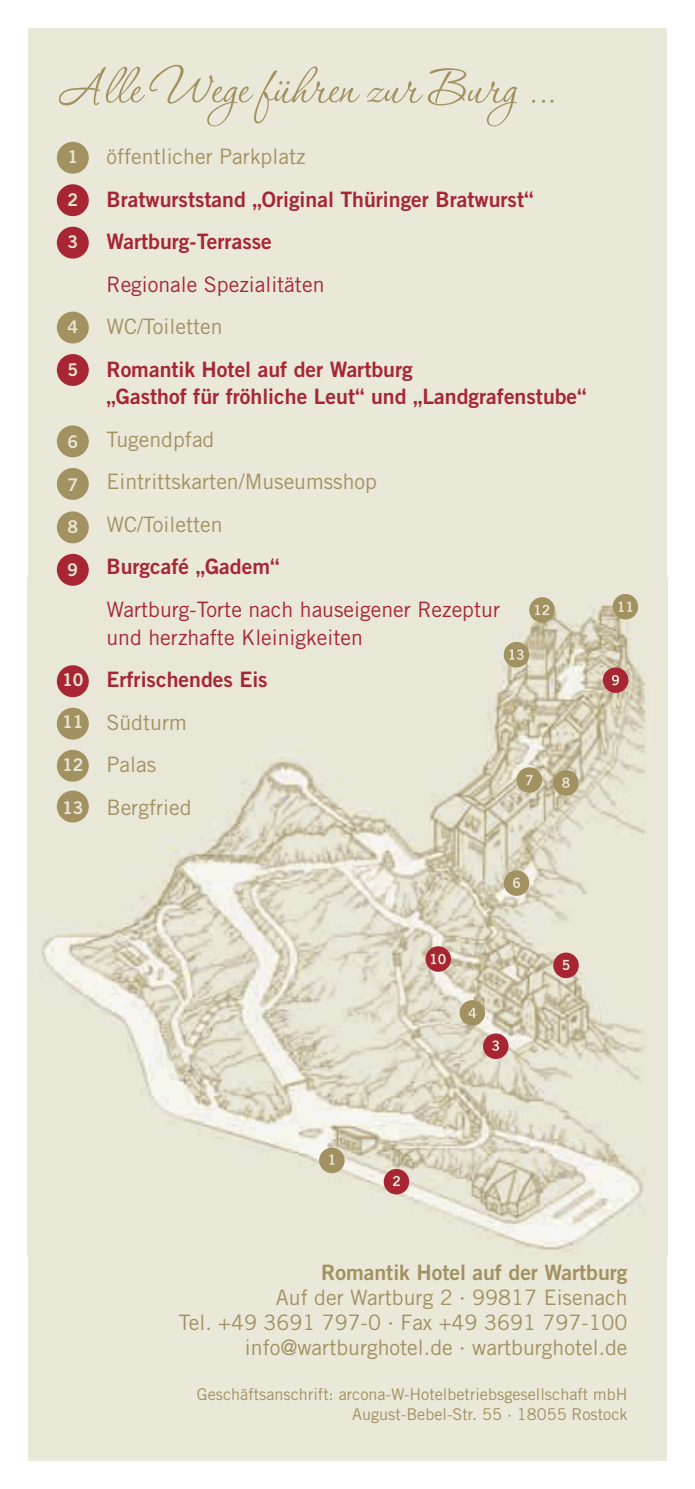
<style>
.page{position:relative;width:695px;height:1489px;background:#fff}
.page>*{position:absolute;margin:0;border:0;box-sizing:border-box;transform-origin:0 0}
.t1{font:60px "Corinthia Professional";color:#a29161}
.t2{font:21.25px/42.5px "Trade Gothic LT Std";color:#a29161}
.t3{font:21.25px/42.5px "Trade Gothic Bold Two";color:#a82634}
.t4{font:21.25px/27.5px "Trade Gothic LT Std";color:#a82634}
.t5{font:21.25px "Trade Gothic Bold Two";color:#a29161}
.t6{font:17.5px "Trade Gothic Bold Two";color:#e7e5d4}
.t7{font:16.25px/20px "Trade Gothic LT Std";color:#a29161;text-align:right}
</style>
<div class="page">
<div style="left:28px;top:28px;width:638px;height:1432px;background:#e9e8d9"></div>
<img style="left:41px;top:578px;width:626px;height:676px">
<div style="left:529px;top:597px;width:25px;height:25px;background:#a29161;border-radius:50%"></div>
<svg style="left:535px;top:604px;width:14px;height:11px"></svg>
<div style="left:612px;top:594px;width:26px;height:25px;background:#a29161;border-radius:50%"></div>
<svg style="left:618px;top:601px;width:14px;height:11px"></svg>
<div style="left:425px;top:946px;width:26px;height:25px;background:#a82634;border-radius:50%"></div>
<svg style="left:431px;top:953px;width:14px;height:11px"></svg>
<div style="left:602px;top:667px;width:26px;height:26px;background:#a82634;border-radius:50%"></div>
<svg style="left:611px;top:675px;width:8px;height:10px"></svg>
<div style="left:553px;top:770px;width:25px;height:25px;background:#a29161;border-radius:50%"></div>
<svg style="left:562px;top:777px;width:7px;height:10px"></svg>
<div style="left:516px;top:767px;width:26px;height:25px;background:#a29161;border-radius:50%"></div>
<svg style="left:525px;top:775px;width:7px;height:10px"></svg>
<div style="left:503px;top:870px;width:26px;height:25px;background:#a29161;border-radius:50%"></div>
<svg style="left:513px;top:877px;width:7px;height:10px"></svg>
<div style="left:553px;top:952px;width:25px;height:26px;background:#a82634;border-radius:50%"></div>
<svg style="left:562px;top:959px;width:7px;height:11px"></svg>
<div style="left:459px;top:1000px;width:26px;height:25px;background:#a29161;border-radius:50%"></div>
<svg style="left:468px;top:1007px;width:8px;height:10px"></svg>
<div style="left:483px;top:1033px;width:25px;height:25px;background:#a82634;border-radius:50%"></div>
<svg style="left:492px;top:1040px;width:7px;height:10px"></svg>
<div style="left:383px;top:1168px;width:26px;height:26px;background:#a82634;border-radius:50%"></div>
<svg style="left:393px;top:1175px;width:7px;height:10px"></svg>
<div style="left:319px;top:1147px;width:25px;height:26px;background:#a29161;border-radius:50%"></div>
<svg style="left:329px;top:1154px;width:5px;height:10px"></svg>
<div style="left:57px;top:142px;width:32px;height:32px;background:#a29161;border-radius:50%"></div>
<div style="left:57px;top:184px;width:32px;height:32px;background:#a82634;border-radius:50%"></div>
<div style="left:57px;top:425px;width:32px;height:32px;background:#a29161;border-radius:50%"></div>
<div style="left:57px;top:227px;width:32px;height:31px;background:#a82634;border-radius:50%"></div>
<div style="left:57px;top:749px;width:32px;height:32px;background:#a29161;border-radius:50%"></div>
<div style="left:57px;top:790px;width:32px;height:32px;background:#a29161;border-radius:50%"></div>
<div style="left:57px;top:665px;width:32px;height:32px;background:#a82634;border-radius:50%"></div>
<div style="left:57px;top:311px;width:32px;height:32px;background:#a29161;border-radius:50%"></div>
<div style="left:57px;top:468px;width:32px;height:32px;background:#a29161;border-radius:50%"></div>
<div style="left:57px;top:354px;width:32px;height:32px;background:#a82634;border-radius:50%"></div>
<div style="left:57px;top:554px;width:32px;height:31px;background:#a82634;border-radius:50%"></div>
<div style="left:57px;top:511px;width:32px;height:32px;background:#a29161;border-radius:50%"></div>
<div style="left:57px;top:707px;width:32px;height:32px;background:#a29161;border-radius:50%"></div>
<div style="left:503px;top:642px;width:26px;height:25px;background:#a29161;border-radius:50%"></div>
<svg style="left:509px;top:649px;width:14px;height:11px"></svg>
<h1 class="t1" style="left:58px;top:57px;width:498px">Alle Wege führen zur Burg …</h1>
<p class="t6" style="left:67px;top:146px;width:12px">1</p>
<p class="t6" style="left:67px;top:188px;width:12px">2</p>
<p class="t6" style="left:67px;top:231px;width:12px">3</p>
<p class="t2" style="left:106px;top:135px;width:200px">öffentlicher Parkplatz</p>
<p class="t3" style="left:106px;top:177px;width:428px">Bratwurststand „Original Thüringer Bratwurst“<br>Wartburg-Terrasse</p>
<p class="t4" style="left:106px;top:270px;width:219px">Regionale Spezialitäten</p>
<p class="t2" style="left:106px;top:305px;width:118px">WC/Toiletten</p>
<p class="t3" style="left:106px;top:355px;width:481px;line-height:27.5px">Romantik Hotel auf der Wartburg<br>„Gasthof für fröhliche Leut“ und „Landgrafenstube“</p>
<p class="t2" style="left:106px;top:418px;width:272px">Tugendpfad<br>Eintrittskarten/Museumsshop<br>WC/Toiletten</p>
<p class="t3" style="left:106px;top:545px;width:174px">Burgcafé „Gadem“</p>
<p class="t4" style="left:106px;top:595px;width:395px">Wartburg-Torte nach hauseigener Rezeptur und herzhafte Kleinigkeiten</p>
<p class="t3" style="left:106px;top:657px;width:163px">Erfrischendes Eis</p>
<p class="t2" style="left:106px;top:700px;width:86px">Südturm<br>Palas<br>Bergfried</p>
<p class="t6" style="left:67px;top:316px;width:12px">4</p>
<p class="t6" style="left:67px;top:358px;width:12px">5</p>
<p class="t6" style="left:67px;top:431px;width:12px">6</p>
<p class="t6" style="left:67px;top:473px;width:12px">7</p>
<p class="t6" style="left:67px;top:516px;width:12px">8</p>
<p class="t6" style="left:67px;top:558px;width:12px">9</p>
<p class="t6" style="left:62px;top:668px;width:23px">10</p>
<p class="t6" style="left:62px;top:711px;width:23px">11</p>
<p class="t6" style="left:62px;top:753px;width:23px">12</p>
<p class="t6" style="left:62px;top:796px;width:23px">13</p>
<p class="t5" style="left:321px;top:1259px;width:308px">Romantik Hotel auf der Wartburg</p>
<p class="t2" style="left:179px;top:1284px;width:450px;line-height:25px;text-align:right">Auf der Wartburg 2 · 99817 Eisenach<br>Tel. +49 3691 797-0 · Fax +49 3691 797-100 info@wartburghotel.de · wartburghotel.de</p>
<p class="t7" style="left:197px;top:1384px;width:432px">Geschäftsanschrift: arcona-W-Hotelbetriebsgesellschaft mbH<br>August-Bebel-Str. 55 · 18055 Rostock</p>
</div>
